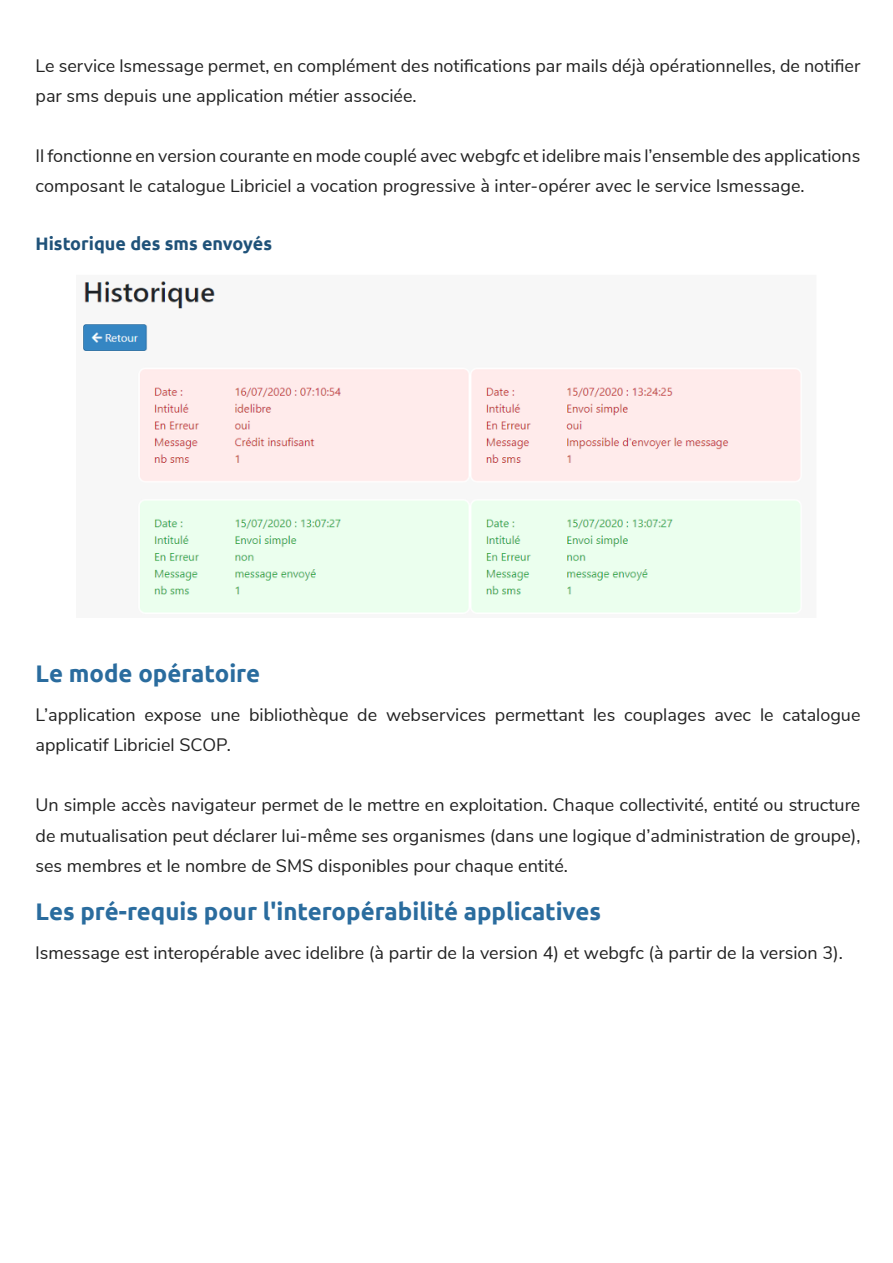
<style>
.page{position:relative;width:893px;height:1263px;background:#fff}
.page>*{position:absolute;margin:0;border:0;box-sizing:border-box;transform-origin:0 0}
.t1{font:700 24px "Ubuntu";color:#2a6c9e}
.t2{font:18px/30px "Nunito Sans";color:#222}
.t3{font:700 18px "Ubuntu";color:#1f5279}
</style>
<div class="page">
<img style="left:83px;top:281px;width:718px;height:332px">
<p class="t2" style="left:36px;top:50px;width:826px">Le service lsmessage permet, en complément des notifications par mails déjà opérationnelles, de notifier par sms depuis une application métier associée.</p>
<p class="t2" style="left:36px;top:140px;width:826px">Il fonctionne en version courante en mode couplé avec webgfc et idelibre mais l’ensemble des applications composant le catalogue Libriciel a vocation progressive à inter-opérer avec le service lsmessage.</p>
<p class="t3" style="left:36px;top:233px;width:238px">Historique des sms envoyés</p>
<h1 class="t1" style="left:36px;top:659px;width:226px">Le mode opératoire</h1>
<p class="t2" style="left:36px;top:699px;width:826px">L’application expose une bibliothèque de webservices permettant les couplages avec le catalogue applicatif Libriciel SCOP.</p>
<p class="t2" style="left:36px;top:789px;width:826px;text-align:justify">Un simple accès navigateur permet de le mettre en exploitation. Chaque collectivité, entité ou structure de mutualisation peut déclarer lui-même ses organismes (dans une logique d’administration de groupe), ses membres et le nombre de SMS disponibles pour chaque entité.</p>
<h1 class="t1" style="left:36px;top:897px;width:567px">Les pré-requis pour l'interopérabilité applicatives</h1>
<p class="t2" style="left:36px;top:937px;width:809px">lsmessage est interopérable avec idelibre (à partir de la version 4) et webgfc (à partir de la version 3).</p>
</div>
